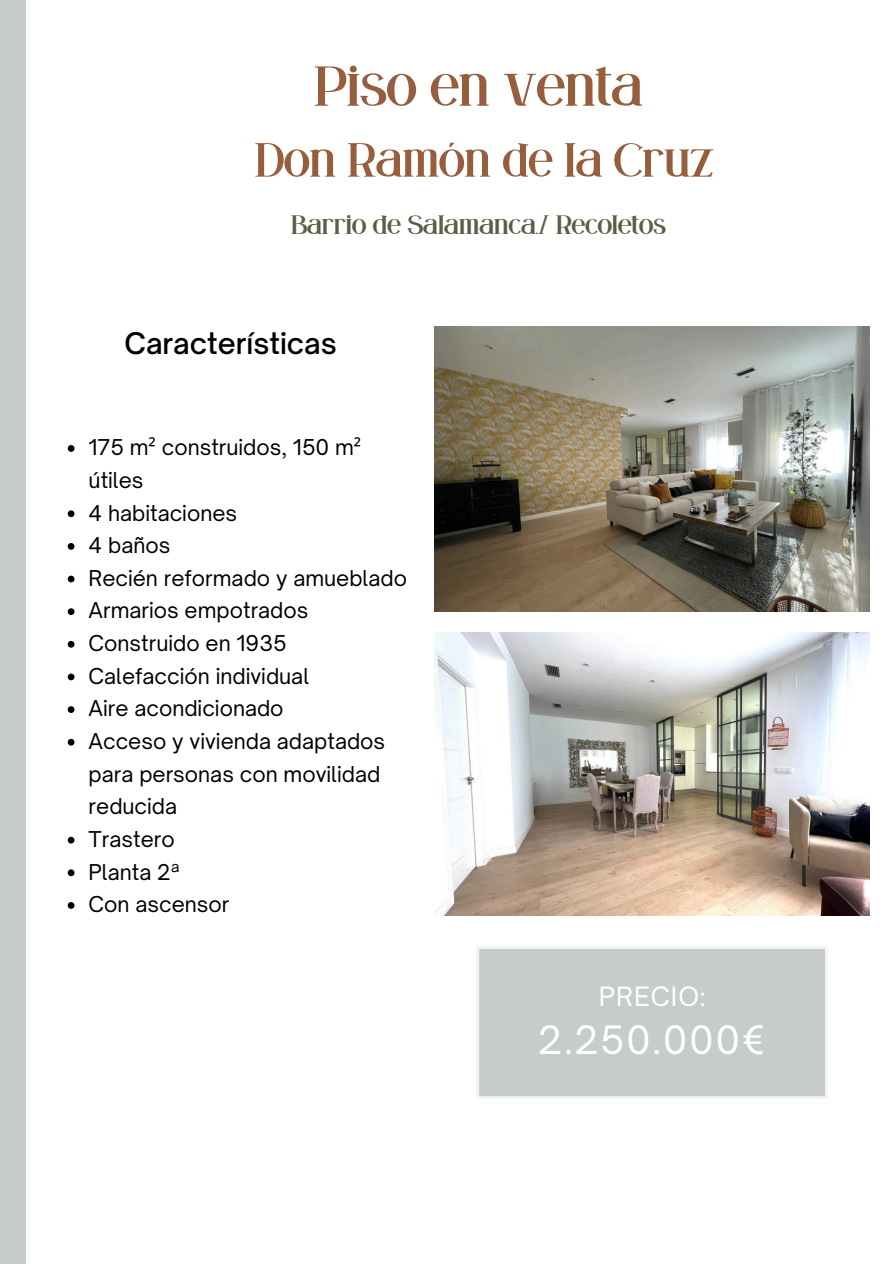
<style>
.page{position:relative;width:894px;height:1264px;background:#fff}
.page>*{position:absolute;margin:0;border:0;box-sizing:border-box;transform-origin:0 0}
.t1{font:61.2px "Grown";color:#965e3c}
.t2{font:52.2px "Grown";color:#965e3c}
.t3{font:37.5px "Open Sauce One";letter-spacing:.04em;color:#fff}
.t4{font:29.1px "Grown";color:#5b5d44}
.t5{font:500 28.35px "Open Sauce One";color:#000}
.t6{font:25.5px "Open Sauce One";letter-spacing:.04em;color:#fff}
.t7{font:20.85px/32.7px "Open Sauce One";color:#000}
.s1{font-family:"Noto Sans"}
</style>
<div class="page">
<div style="left:477px;top:946px;width:349px;height:152px;background:#c6ccc8"></div>
<div style="left:0;top:0;width:25px;height:1263px;background:#c6ccc8"></div>
<img style="left:434px;top:327px;width:435px;height:284px">
<img style="left:434px;top:632px;width:435px;height:283px">
<svg style="left:68px;top:445px;width:6px;height:7px"></svg>
<svg style="left:68px;top:510px;width:6px;height:7px"></svg>
<svg style="left:68px;top:543px;width:6px;height:6px"></svg>
<svg style="left:68px;top:575px;width:6px;height:7px"></svg>
<svg style="left:68px;top:608px;width:6px;height:7px"></svg>
<svg style="left:68px;top:641px;width:6px;height:6px"></svg>
<svg style="left:68px;top:673px;width:6px;height:7px"></svg>
<svg style="left:68px;top:706px;width:6px;height:7px"></svg>
<svg style="left:68px;top:738px;width:6px;height:7px"></svg>
<svg style="left:68px;top:836px;width:6px;height:7px"></svg>
<svg style="left:68px;top:869px;width:6px;height:7px"></svg>
<svg style="left:68px;top:902px;width:6px;height:6px"></svg>
<p class="t1" style="left:314px;top:49px;width:330px">Piso en venta</p>
<p class="t2" style="left:255px;top:128px;width:460px">Don Ramón de la Cruz</p>
<p class="t4" style="left:291px;top:207px;width:376px">Barrio de Salamanca,/ Recoletos</p>
<h4 class="t5" style="left:124px;top:325px;width:214px">Características</h4>
<h3 class="t7" style="left:89px;top:431px;width:274px">175 m<span class="s1">²</span> construidos, 150 m<span class="s1">² </span>útiles</h3>
<p class="t7" style="left:89px;top:496px;width:150px">4 habitaciones</p>
<p class="t7" style="left:89px;top:529px;width:83px">4 baños</p>
<p class="t7" style="left:89px;top:561px;width:320px">Recién reformado y amueblado</p>
<p class="t7" style="left:89px;top:594px;width:221px">Armarios empotrados</p>
<p class="t7" style="left:89px;top:626px;width:199px">Construido en 1935</p>
<p class="t7" style="left:89px;top:659px;width:222px">Calefacción individual</p>
<p class="t7" style="left:89px;top:692px;width:196px">Aire acondicionado</p>
<p class="t7" style="left:89px;top:724px;width:298px">Acceso y vivienda adaptados para personas con movilidad reducida</p>
<p class="t7" style="left:89px;top:822px;width:88px">Trastero</p>
<p class="t7" style="left:89px;top:855px;width:93px">Planta 2ª</p>
<p class="t7" style="left:89px;top:887px;width:142px">Con ascensor</p>
<h1 class="t6" style="left:598px;top:980px;width:108px">PRECIO:</h1>
<h1 class="t3" style="left:538px;top:1016px;width:228px">2.250.000€</h1>
</div>
